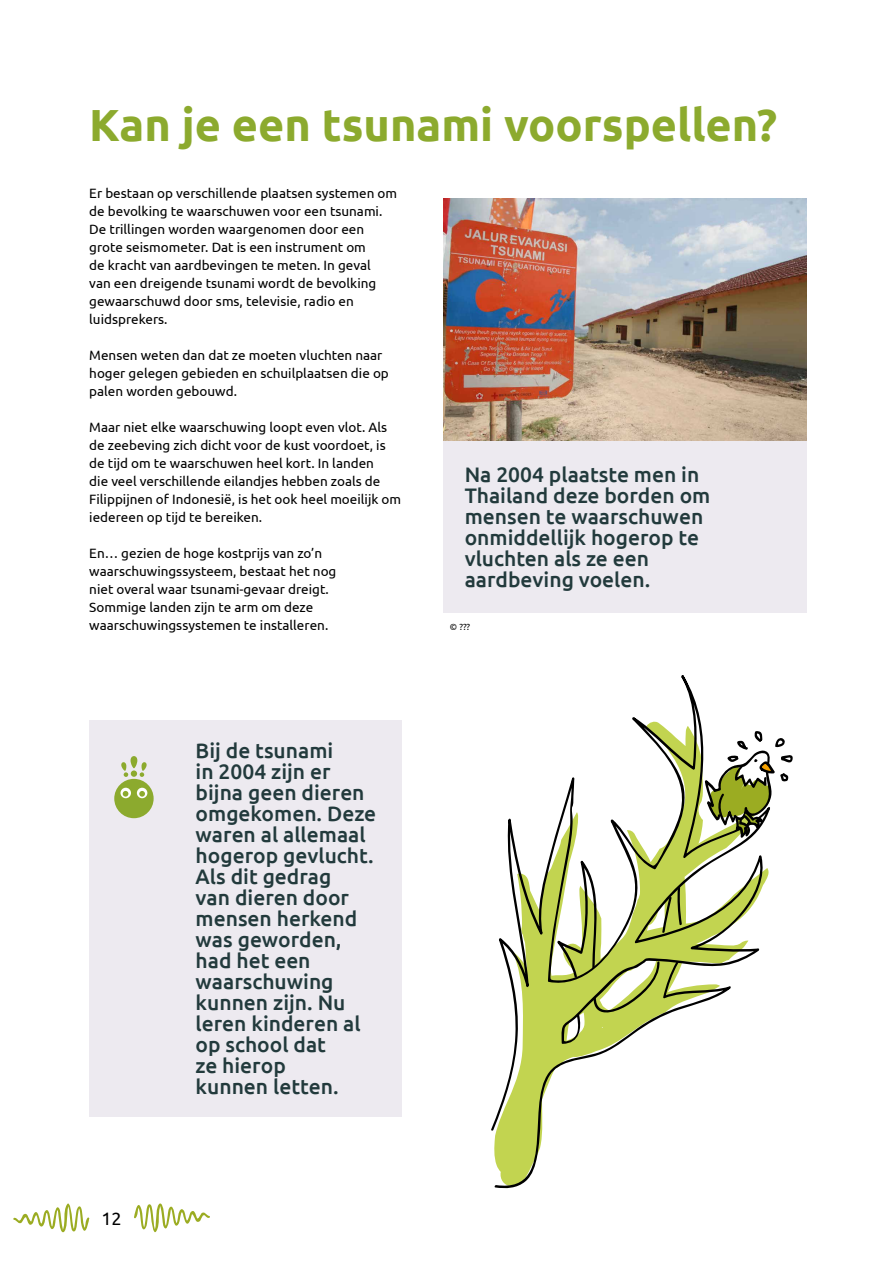
<style>
.page{position:relative;width:893px;height:1263px;background:#fff}
.page>*{position:absolute;margin:0;border:0;box-sizing:border-box;transform-origin:0 0}
.t1{font:700 45px "Ubuntu";color:#8caa2e}
.t2{font:500 21px/21px "Ubuntu";color:#223a3c}
.t3{font:18px "Ubuntu";color:#000}
.t4{font:13.5px/18px "Ubuntu";color:#000}
.t5{font:9px "Ubuntu";color:#000}
</style>
<div class="page">
<svg style="left:13px;top:1203px;width:77px;height:30px"></svg>
<svg style="left:134px;top:1203px;width:76px;height:30px"></svg>
<img style="left:443px;top:198px;width:364px;height:243px">
<div style="left:443px;top:441px;width:364px;height:171px;background:#edeaf0"></div>
<div style="left:89px;top:720px;width:313px;height:396px;background:#edeaf0"></div>
<svg style="left:491px;top:675px;width:278px;height:456px"></svg>
<svg style="left:557px;top:860px;width:125px;height:101px"></svg>
<svg style="left:494px;top:961px;width:237px;height:228px"></svg>
<svg style="left:705px;top:731px;width:88px;height:107px"></svg>
<div style="left:114px;top:779px;width:40px;height:39px;background:#8caa2e;border-radius:50%"></div>
<svg style="left:121px;top:756px;width:26px;height:21px"></svg>
<div style="left:137px;top:788px;width:10px;height:10px;background:#fff;border-radius:50%"></div>
<svg style="left:120px;top:788px;width:11px;height:10px"></svg>
<svg style="left:139px;top:791px;width:6px;height:6px"></svg>
<svg style="left:123px;top:791px;width:5px;height:6px"></svg>
<h1 class="t1" style="left:89px;top:98px;width:689px">Kan je een tsunami voorspellen?</h1>
<p class="t4" style="left:89px;top:184px;width:309px">Er bestaan op verschillende plaatsen systemen om de bevolking te waarschuwen voor een tsunami.<br>De trillingen worden waargenomen door een grote seismometer. Dat is een instrument om<br>de kracht van aardbevingen te meten. In geval<br>van een dreigende tsunami wordt de bevolking gewaarschuwd door sms, televisie, radio en luidsprekers.</p>
<p class="t4" style="left:89px;top:346px;width:301px">Mensen weten dan dat ze moeten vluchten naar hoger gelegen gebieden en schuilplaatsen die op palen worden gebouwd.</p>
<p class="t4" style="left:89px;top:418px;width:313px">Maar niet elke waarschuwing loopt even vlot. Als de zeebeving zich dicht voor de kust voordoet, is de tijd om te waarschuwen heel kort. In landen<br>die veel verschillende eilandjes hebben zoals de Filippijnen of Indonesië, is het ook heel moeilijk om iedereen op tijd te bereiken.</p>
<p class="t4" style="left:89px;top:544px;width:249px">En… gezien de hoge kostprijs van zo’n waarschuwingssysteem, bestaat het nog niet overal waar tsunami-gevaar dreigt.<br>Sommige landen zijn te arm om deze waarschuwingssystemen te installeren.</p>
<h2 class="t2" style="left:465px;top:463px;width:247px">Na 2004 plaatste men in<br>Thailand deze borden om mensen te waarschuwen onmiddellijk hogerop te vluchten als ze een aardbeving voelen.</h2>
<p class="t5" style="left:450px;top:621px;width:22px">© ???</p>
<h3 class="t3" style="left:101px;top:1207px;width:22px">12</h3>
<p class="t2" style="left:196px;top:739px;width:182px">Bij de tsunami<br>in 2004 zijn er bijna geen dieren omgekomen. Deze waren al allemaal hogerop gevlucht.<br>Als dit gedrag<br>van dieren door mensen herkend was geworden, had het een waarschuwing kunnen zijn. Nu leren kinderen al op school dat<br>ze hierop<br>kunnen letten.</p>
</div>
